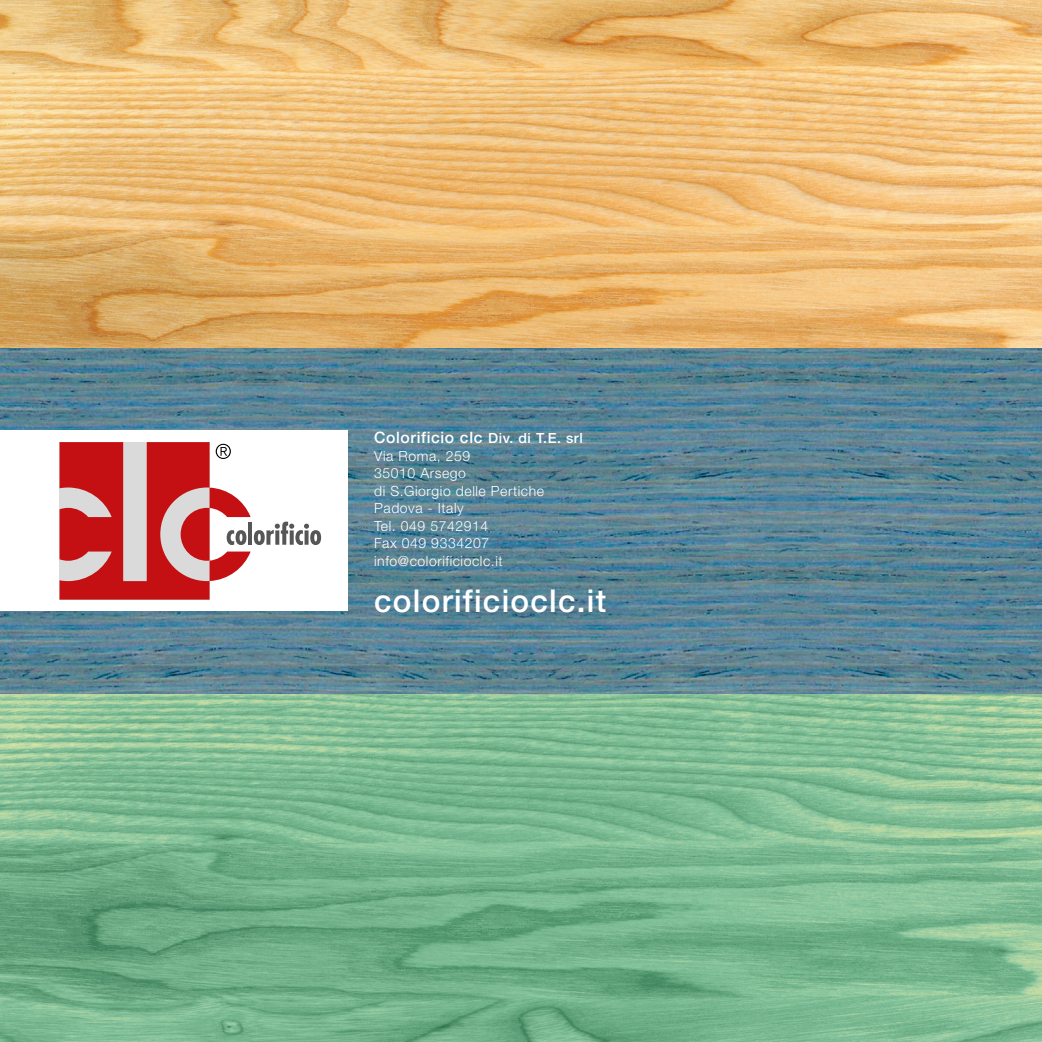
<style>
.page{position:relative;width:1042px;height:1042px;background:#fff}
.page>*{position:absolute;margin:0;border:0;box-sizing:border-box;transform-origin:0 0}
.t1{font:500 31.5px "Helvetica Neue";letter-spacing:.04em;color:#fff}
.t2{font:500 15.75px "Helvetica Neue";letter-spacing:.04em;color:#fff}
.t3{font:300 14px/17.5px "Helvetica Neue";letter-spacing:.04em;color:#fff}
.s1{font-size:14px}
</style>
<div class="page">
<img style="left:0;top:0;width:1042px;height:694px">
<div style="left:0;top:431px;width:347px;height:180px;background:#fff"></div>
<svg style="left:60px;top:442px;width:261px;height:157px"></svg>
<img style="left:0;top:694px;width:1042px;height:348px">
<p class="t2" style="left:374px;top:428px;width:210px">Colorificio clc <span class="s1">Div. di T.E. srl</span></p>
<p class="t3" style="left:374px;top:447px;width:171px">Via Roma, 259<br>35010 Arsego<br>di S.Giorgio delle Pertiche<br>Padova - Italy<br>Tel. 049 5742914<br>Fax 049 9334207 info@colorificioclc.it</p>
<h1 class="t1" style="left:374px;top:582px;width:234px">colorificioclc.it</h1>
</div>
